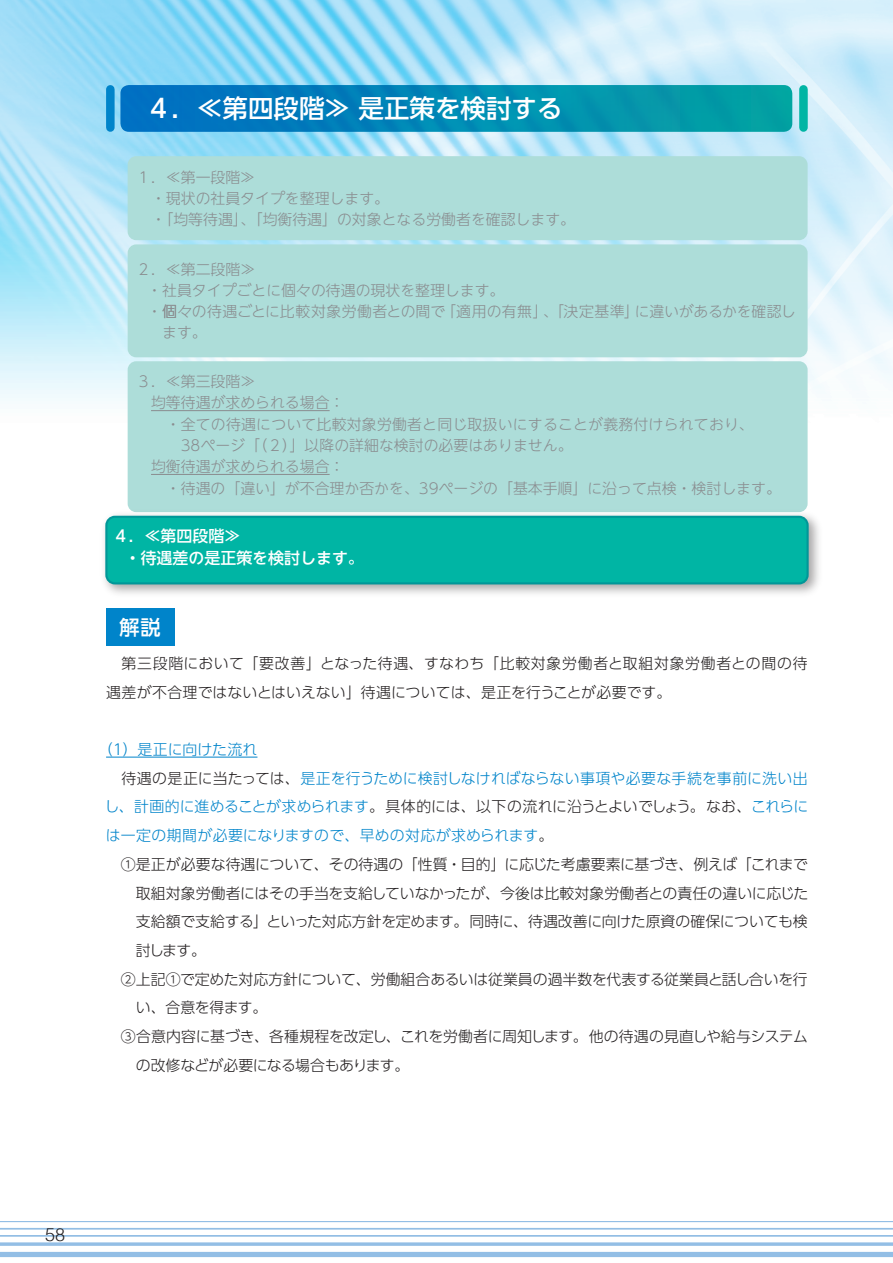
<style>
.page{position:relative;width:893px;height:1263px;background:#fff}
.page>*{position:absolute;margin:0;border:0;box-sizing:border-box;transform-origin:0 0}
.t1{font:500 25.5px "UD Shin Go Pr 6 N";color:#fff}
.t2{font:500 20.25px "UD Shin Go Pr 6 N";color:#fff}
.t3{font:300 18px "Helvetica";color:#231f20}
.t4{font:500 15.9px/21.3px "UD Shin Go NT Pr 6 N";color:#fff}
.t5{font:300 14.85px "UD Shin Go Pr 6 N";color:#231f20}
.t6{font:300 14.85px/21.3px "UD Shin Go NT Pr 6 N";color:#8a8c8f}
.t7{font:300 14.85px "UD Shin Go Pr 6 N";letter-spacing:.01em;color:#0084ca}
.t8{font:300 14.85px/28.7px "UD Shin Go Pr 6 N";letter-spacing:.02em;color:#231f20}
.t9{font:300 14.85px "UD Shin Go Pr 6 N";letter-spacing:-.035em;color:#231f20}
.s1{color:#231f20}
.s2{color:#0084ca}
</style>
<div class="page">
<img style="left:0;top:0;width:893px;height:1258px">
<hr style="left:0;top:1228px;width:893px;height:1px;background:#93bee5">
<hr style="left:0;top:1235px;width:893px;height:1px;background:#93bee5">
<hr style="left:0;top:1242px;width:893px;height:3px;background:#93bee5">
<hr style="left:0;top:1221px;width:893px;height:1px;background:#93bee5">
<div style="left:0;top:1252px;width:893px;height:5px;background:#93bee5"></div>
<hr style="left:106px;top:757px;width:151px;height:1px;background:#0084ca">
<div style="left:106px;top:608px;width:68px;height:37px;background:#0084ca"></div>
<div style="left:106px;top:89px;width:9px;height:39px;background:#0084ca"></div>
<div style="left:799px;top:89px;width:9px;height:39px;background:#00b5a4"></div>
<svg style="left:120px;top:85px;width:672px;height:47px;background:#0289b4"></svg>
<div style="left:128px;top:244px;width:680px;height:113px;background:#adddd9;border-radius:9px"></div>
<div style="left:128px;top:361px;width:680px;height:151px;background:#adddd9;border-radius:9px"></div>
<img style="left:97px;top:507px;width:729px;height:95px">
<div style="left:106px;top:517px;width:702px;height:66px;background:#00b5a4;border-radius:9px"></div>
<div style="left:105px;top:516px;width:704px;height:68px;border:2px solid #009798;border-radius:9px"></div>
<div style="left:128px;top:156px;width:680px;height:84px;background:#adddd9;border-radius:9px"></div>
<hr style="left:151px;top:410px;width:179px;height:1px;background:#8a8c8f">
<hr style="left:151px;top:474px;width:179px;height:1px;background:#8a8c8f">
<h1 class="t1" style="left:120px;top:88px;width:444px">　４．≪第四段階≫ 是正策を検討する</h1>
<p class="t6" style="left:151px;top:166px;width:426px;text-indent:-15px">１．≪第一段階≫<br>・現状の社員タイプを整理します。<br>・「均等待遇」、「均衡待遇」の対象となる労働者を確認します。</p>
<p class="t6" style="left:136px;top:258px;width:121px">２．≪第二段階≫</p>
<p class="t6" style="left:147px;top:279px;width:359px">・社員タイプごとに個々の待遇の現状を整理します。</p>
<p class="t6" style="left:147px;top:300px;width:650px">・個々の待遇ごとに比較対象労働者との間で「適用の有無」、「決定基準」に違いがあるかを確認し</p>
<p class="t6" style="left:162px;top:321px;width:46px">ます。</p>
<p class="t6" style="left:136px;top:370px;width:121px">３．≪第三段階≫</p>
<p class="t6" style="left:151px;top:392px;width:195px">均等待遇が求められる場合：</p>
<p class="t6" style="left:166px;top:413px;width:589px">・全ての待遇について比較対象労働者と同じ取扱いにすることが義務付けられており、</p>
<p class="t6" style="left:181px;top:434px;width:393px">38ページ「（２）」以降の詳細な検討の必要はありません。</p>
<p class="t6" style="left:151px;top:455px;width:195px">均衡待遇が求められる場合：</p>
<p class="t6" style="left:136px;top:477px;width:646px">　　・待遇の「違い」が不合理か否かを、39ページの「基本手順」に沿って点検・検討します。</p>
<p class="t4" style="left:125px;top:525px;width:241px;text-indent:-12px">４．≪第四段階≫<br>・待遇差の是正策を検討します。</p>
<h2 class="t2" style="left:120px;top:610px;width:42px">解説</h2>
<p class="t8" style="left:106px;top:648px;width:703px;text-indent:15px">第三段階において「要改善」となった待遇、すなわち「比較対象労働者と取組対象労働者との間の待遇差が不合理ではないとはいえない」待遇については、是正を行うことが必要です。</p>
<p class="t7" style="left:98px;top:737px;width:161px">（１）是正に向けた流れ</p>
<p class="t7" style="left:121px;top:766px;width:688px"><span class="s1">待遇の是正に当たっては、</span>是正を行うために検討しなければならない事項や必要な手続を事前に洗い出</p>
<p class="t5" style="left:104px;top:795px;width:705px"><span class="s2">し、計画的に進めることが求められます</span>。具体的には、以下の流れに沿うとよいでしょう。なお、<span class="s2">これらに</span></p>
<p class="t7" style="left:106px;top:823px;width:449px">は一定の期間が必要になりますので、早めの対応が求められます<span class="s1">。</span></p>
<p class="t5" style="left:121px;top:852px;width:688px">①是正が必要な待遇について、その待遇の「性質・目的」に応じた考慮要素に基づき、例えば「これまで</p>
<p class="t5" style="left:136px;top:881px;width:674px">取組対象労働者にはその手当を支給していなかったが、今後は比較対象労働者との責任の違いに応じた</p>
<p class="t5" style="left:136px;top:909px;width:673px">支給額で支給する」といった対応方針を定めます。同時に、待遇改善に向けた原資の確保についても検</p>
<p class="t5" style="left:136px;top:938px;width:72px">討します。</p>
<p class="t5" style="left:121px;top:967px;width:688px">②上記①で定めた対応方針について、労働組合あるいは従業員の過半数を代表する従業員と話し合いを行</p>
<p class="t5" style="left:136px;top:996px;width:133px">い、合意を得ます。</p>
<p class="t5" style="left:121px;top:1024px;width:688px">③合意内容に基づき、各種規程を改定し、これを労働者に周知します。他の待遇の見直しや給与システム</p>
<p class="t9" style="left:136px;top:1053px;width:275px">の改修などが必要になる場合もあります。</p>
<p class="t3" style="left:45px;top:1219px;width:22px">58</p>
</div>
